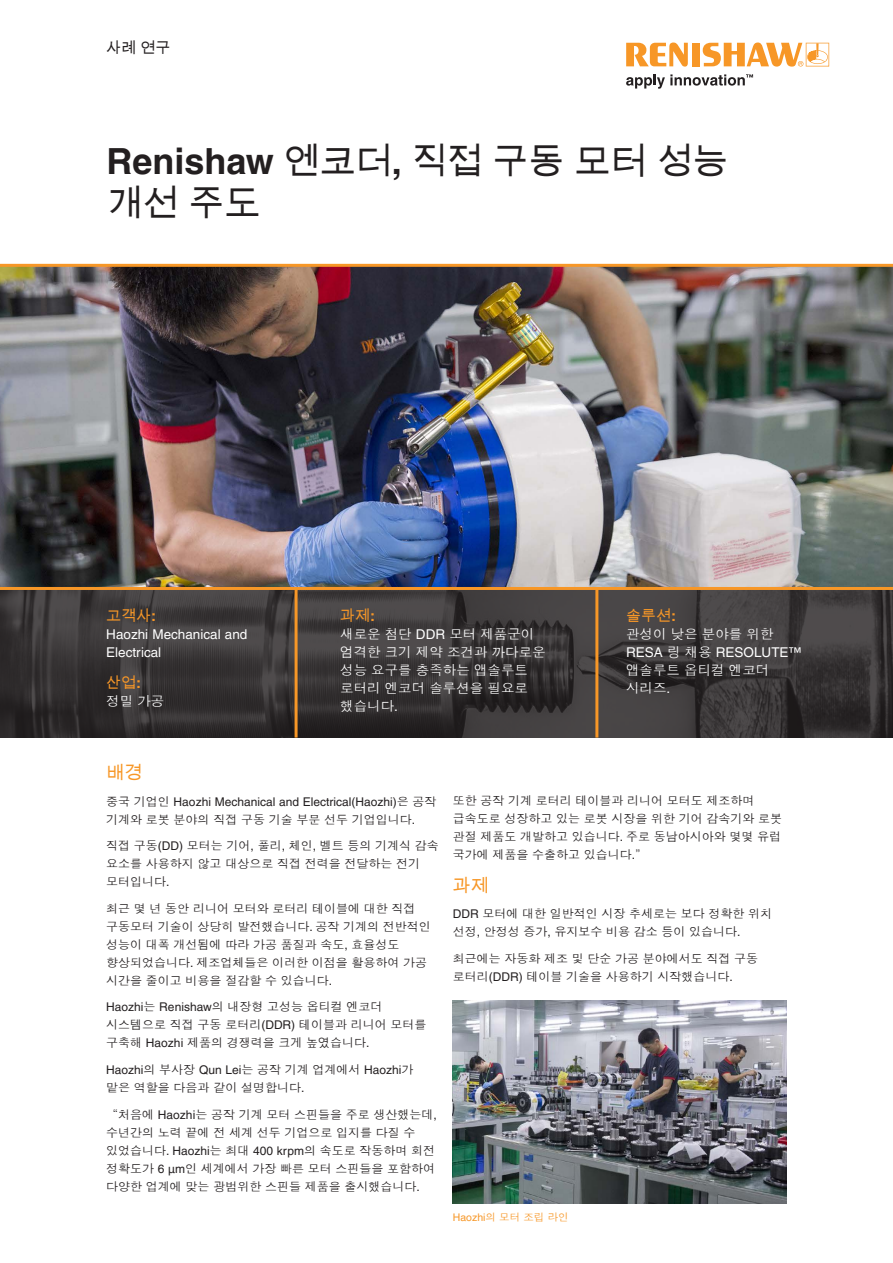
<style>
.page{position:relative;width:893px;height:1263px;background:#fff}
.page>*{position:absolute;margin:0;border:0;box-sizing:border-box;transform-origin:0 0}
.Case_study__Title_24{font:36px/42px "Arial Unicode MS";color:#231f20}
.Main_body_heading_te{font:18px "Arial Unicode MS";color:#f79727}
.Main_body_text_8pt{font:18px "Arial Unicode MS";color:#f79727}
.Industry_box__Headin{font:15px "Arial Unicode MS";color:#f79727}
.Case_study__Front_pa{font:15px "Arial Unicode MS";color:#231f20}
.Industry_box__Main_t{font:13.5px/18px "Dotum Che";color:#fff}
.Industry_box__Main_t-2{font:13.5px/18px "Helvetica LT Pro";color:#fff}
.Main_body_text_8pt-2{font:12px/18px "Dotum Che";color:#231f20}
.Main_body_text_8pt-3{font:12px/18px "Helvetica LT Pro";color:#231f20}
.Caption_text_7pt{font:10.5px "Dotum Che";color:#f79727}
.s1{font-family:"Helvetica LT Pro";font-weight:700}
.s2{font-family:"Helvetica LT Pro"}
.s3{font-family:"Dotum Che"}
</style>
<div class="page">
<svg style="left:0;top:590px;width:893px;height:147px;background:#3b3738"></svg>
<hr style="left:295px;top:589px;width:3px;height:148px;background:#f79727">
<hr style="left:595px;top:589px;width:3px;height:148px;background:#f79727">
<svg style="left:626px;top:43px;width:62px;height:24px"></svg>
<div style="left:692px;top:43px;width:8px;height:23px;background:#f79727"></div>
<svg style="left:703px;top:43px;width:126px;height:24px"></svg>
<svg style="left:626px;top:74px;width:127px;height:15px"></svg>
<img style="left:0;top:264px;width:893px;height:326px">
<img style="left:453px;top:1000px;width:334px;height:203px">
<p class="Case_study__Front_pa" style="left:106px;top:37px;width:66px">사례 연구</p>
<p class="Case_study__Title_24" style="left:106px;top:140px;width:624px"><span class="s1">Renishaw</span> 엔코더<span class="s1">,</span> 직접 구동 모터 성능 개선 주도</p>
<p class="Industry_box__Headin" style="left:106px;top:605px;width:51px">고객사<span class="s1">:</span></p>
<p class="Industry_box__Main_t-2" style="left:106px;top:625px;width:143px">Haozhi Mechanical and<br>Electrical</p>
<p class="Industry_box__Headin" style="left:106px;top:671px;width:36px">산업<span class="s1">:</span></p>
<p class="Industry_box__Main_t" style="left:106px;top:692px;width:60px">정밀 가공</p>
<p class="Industry_box__Headin" style="left:340px;top:605px;width:36px">과제<span class="s1">:</span></p>
<p class="Industry_box__Main_t" style="left:340px;top:625px;width:207px">새로운 첨단 <span class="s2">DDR</span> 모터 제품군이 엄격한 크기 제약 조건과 까다로운 성능 요구를 충족하는 앱솔루트 로터리 엔코더 솔루션을 필요로 했습니다<span class="s2">.</span></p>
<p class="Industry_box__Headin" style="left:626px;top:605px;width:51px">솔루션<span class="s1">:</span></p>
<p class="Industry_box__Main_t" style="left:626px;top:625px;width:177px">관성이 낮은 분야를 위한<br><span class="s2">RESA</span> 링 채용 <span class="s2">RESOLUTE™ </span>앱솔루트 옵티컬 엔코더 시리즈<span class="s2">.</span></p>
<p class="Main_body_heading_te" style="left:106px;top:760px;width:37px">배경</p>
<p class="Main_body_text_8pt-3" style="left:106px;top:793px;width:332px"><span class="s3">중국 기업인</span> Haozhi Mechanical and Electrical(Haozhi)<span class="s3">은 공작 기계와 로봇 분야의 직접 구동 기술 부문 선두 기업입니다</span>.</p>
<p class="Main_body_text_8pt-2" style="left:106px;top:837px;width:334px">직접 구동<span class="s2">(DD)</span> 모터는 기어<span class="s2">,</span> 풀리<span class="s2">,</span> 체인<span class="s2">,</span> 벨트 등의 기계식 감속 요소를 사용하지 않고 대상으로 직접 전력을 전달하는 전기 모터입니다<span class="s2">.</span></p>
<p class="Main_body_text_8pt-2" style="left:106px;top:900px;width:326px">최근 몇 년 동안 리니어 모터와 로터리 테이블에 대한 직접 구동모터 기술이 상당히 발전했습니다<span class="s2">.</span> 공작 기계의 전반적인 성능이 대폭 개선됨에 따라 가공 품질과 속도<span class="s2">,</span> 효율성도 향상되었습니다<span class="s2">.</span> 제조업체들은 이러한 이점을 활용하여 가공 시간을 줄이고 비용을 절감할 수 있습니다<span class="s2">.</span></p>
<p class="Main_body_text_8pt-2" style="left:106px;top:998px;width:322px"><span class="s2">Haozhi</span>는 <span class="s2">Renishaw</span>의 내장형 고성능 옵티컬 엔코더 시스템으로 직접 구동 로터리<span class="s2">(DDR)</span> 테이블과 리니어 모터를 구축해 <span class="s2">Haozhi</span> 제품의 경쟁력을 크게 높였습니다<span class="s2">.</span></p>
<p class="Main_body_text_8pt-2" style="left:106px;top:1061px;width:309px"><span class="s2">Haozhi</span>의 부사장 <span class="s2">Qun Lei</span>는 공작 기계 업계에서 <span class="s2">Haozhi</span>가 맡은 역할을 다음과 같이 설명합니다<span class="s2">.</span></p>
<p class="Main_body_text_8pt-2" style="left:106px;top:1105px;width:332px">“처음에 <span class="s2">Haozhi</span>는 공작 기계 모터 스핀들을 주로 생산했는데<span class="s2">, </span>수년간의 노력 끝에 전 세계 선두 기업으로 입지를 다질 수 있었습니다<span class="s2">. Haozhi</span>는 최대 <span class="s2">400 krpm</span>의 속도로 작동하며 회전 정확도가 <span class="s2">6 µm</span>인 세계에서 가장 빠른 모터 스핀들을 포함하여 다양한 업계에 맞는 광범위한 스핀들 제품을 출시했습니다<span class="s2">.</span></p>
<p class="Main_body_text_8pt-2" style="left:453px;top:792px;width:331px">또한 공작 기계 로터리 테이블과 리니어 모터도 제조하며 급속도로 성장하고 있는 로봇 시장을 위한 기어 감속기와 로봇 관절 제품도 개발하고 있습니다<span class="s2">.</span> 주로 동남아시아와 몇몇 유럽 국가에 제품을 수출하고 있습니다<span class="s2">.</span>”</p>
<p class="Main_body_text_8pt" style="left:453px;top:872px;width:37px">과제</p>
<p class="Main_body_text_8pt-2" style="left:453px;top:905px;width:321px"><span class="s2">DDR</span> 모터에 대한 일반적인 시장 추세로는 보다 정확한 위치 선정<span class="s2">,</span> 안정성 증가<span class="s2">,</span> 유지보수 비용 감소 등이 있습니다<span class="s2">.</span></p>
<p class="Main_body_text_8pt-2" style="left:453px;top:949px;width:307px">최근에는 자동화 제조 및 단순 가공 분야에서도 직접 구동 로터리<span class="s2">(DDR)</span> 테이블 기술을 사용하기 시작했습니다<span class="s2">.</span></p>
<p class="Caption_text_7pt" style="left:453px;top:1212px;width:117px"><span class="s2">Haozhi</span>의 모터 조립 라인</p>
</div>
